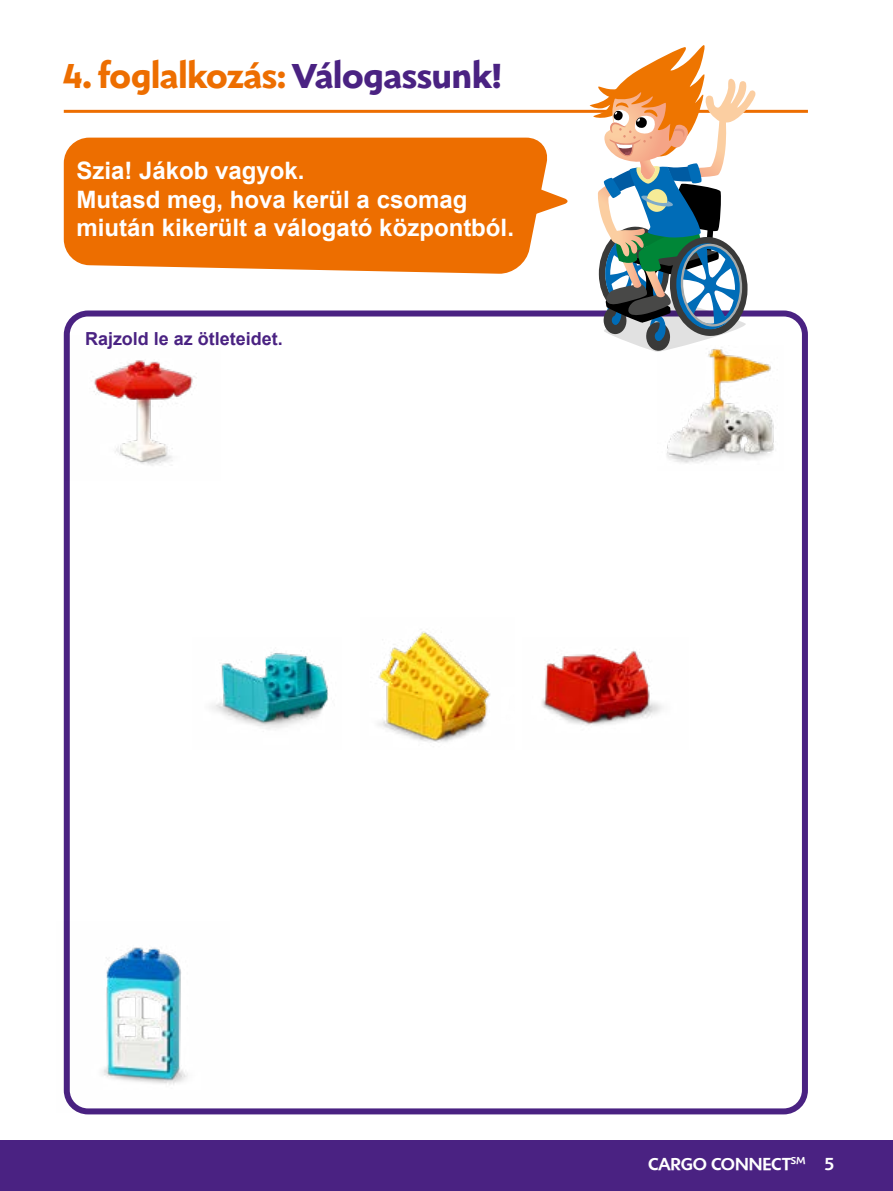
<style>
.page{position:relative;width:893px;height:1191px;background:#fff}
.page>*{position:absolute;margin:0;border:0;box-sizing:border-box;transform-origin:0 0}
.t1{font:700 36px "Shinn RR";color:#ed6e00}
.t2{font:700 24px/28.8px "Arial";color:#fff}
.t3{font:700 18px "Arial";color:#4a2282}
.t4{font:500 18px "Shinn RR";color:#fff}
.s1{color:#4a2282}
</style>
<div class="page">
<div style="left:0;top:1140px;width:893px;height:51px;background:#4a2282"></div>
<hr style="left:64px;top:110px;width:744px;height:3px;background:#ed6e00">
<div style="left:64px;top:138px;width:484px;height:136px;background:#ed6e00"></div>
<svg style="left:522px;top:184px;width:46px;height:33px"></svg>
<div style="left:64px;top:310px;width:744px;height:804px;border:6px solid #4a2282;border-radius:21px"></div>
<svg style="left:590px;top:45px;width:165px;height:307px"></svg>
<img style="left:657px;top:345px;width:117px;height:118px">
<img style="left:65px;top:335px;width:132px;height:145px">
<img style="left:63px;top:921px;width:166px;height:191px">
<img style="left:211px;top:652px;width:117px;height:77px">
<img style="left:542px;top:649px;width:120px;height:77px">
<img style="left:378px;top:631px;width:113px;height:112px">
<h1 class="t1" style="left:64px;top:55px;width:439px">4. foglalkozás: <span class="s1">Válogassunk!</span></h1>
<p class="t2" style="left:77px;top:157px;width:439px">Szia! Jákob vagyok.<br>Mutasd meg, hova kerül a csomag miután kikerült a válogató központból.</p>
<p class="t3" style="left:85px;top:327px;width:199px">Rajzold le az ötleteidet.</p>
<p class="t4" style="left:648px;top:1152px;width:188px">CARGO CONNECT<sup>SM</sup> 5</p>
</div>
